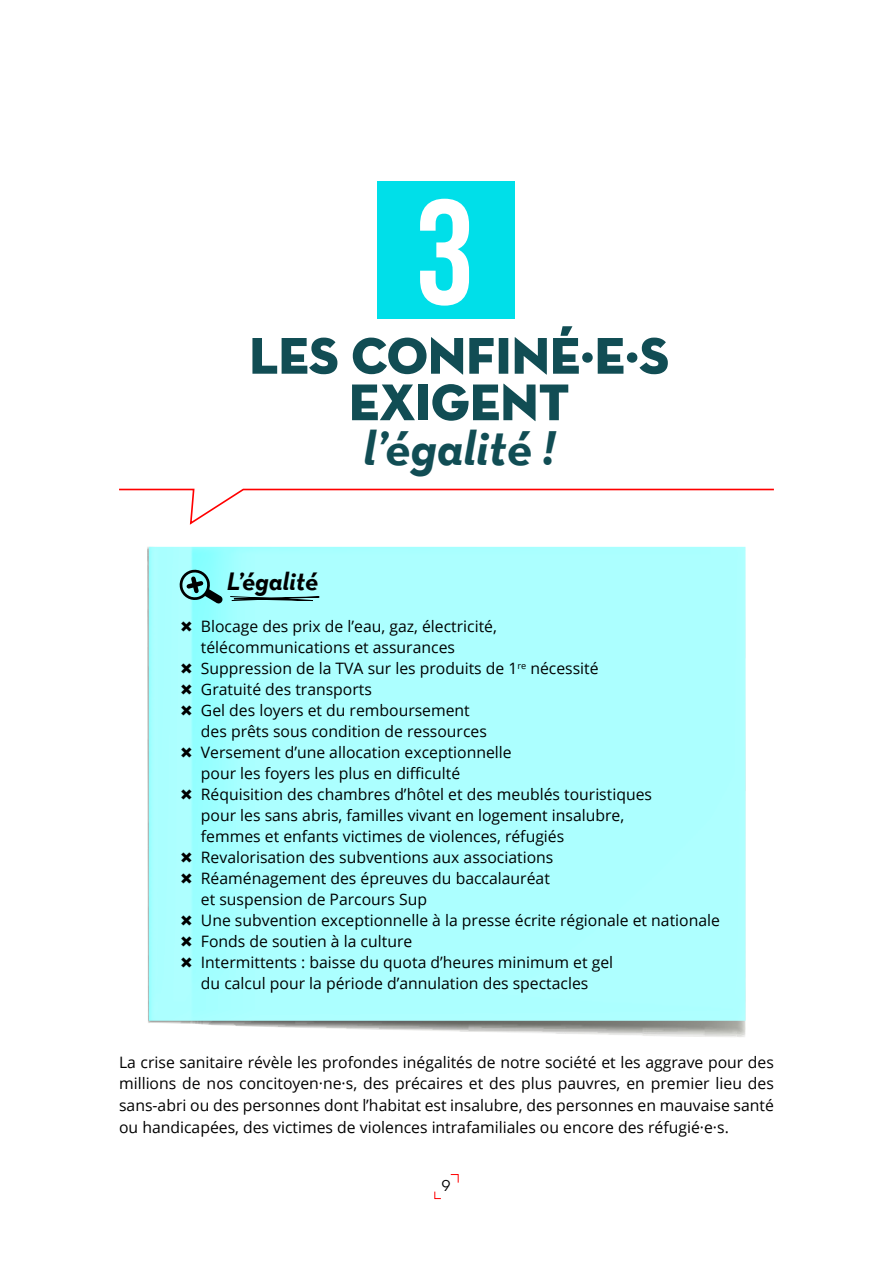
<style>
.page{position:relative;width:893px;height:1263px;background:#fff}
.page>*{position:absolute;margin:0;border:0;box-sizing:border-box;transform-origin:0 0}
.t1{font:700 149.25px "Bebas Neue";color:#fff}
.t2{font:52.5px/46.5px "Neutra Disp Titling";color:#114d54;text-align:center}
.t3{font:49.2px "Neutra Text Bold Italic Alt";color:#114d54}
.t4{font:25.5px "Neutra Text Bold Italic Alt";color:#000}
.t5{font:16.2px "Neutra Text Book Alt";color:#000}
.t6{font:15.75px/21px "Open Sans";color:#000;text-align:justify}
</style>
<div class="page">
<svg style="left:434px;top:1191px;width:7px;height:8px"></svg>
<svg style="left:450px;top:1174px;width:9px;height:9px"></svg>
<img style="left:147px;top:547px;width:598px;height:490px">
<div style="left:149px;top:547px;width:596px;height:474px;background:#acffff"></div>
<svg style="left:119px;top:488px;width:655px;height:37px"></svg>
<svg style="left:229px;top:596px;width:91px;height:5px"></svg>
<svg style="left:180px;top:570px;width:43px;height:34px"></svg>
<div style="left:377px;top:181px;width:138px;height:138px;background:#00dfe9"></div>
<svg style="left:182px;top:621px;width:10px;height:10px"></svg>
<svg style="left:182px;top:663px;width:10px;height:10px"></svg>
<svg style="left:182px;top:684px;width:10px;height:10px"></svg>
<svg style="left:182px;top:705px;width:10px;height:10px"></svg>
<svg style="left:182px;top:747px;width:10px;height:10px"></svg>
<svg style="left:182px;top:789px;width:10px;height:10px"></svg>
<svg style="left:182px;top:852px;width:10px;height:10px"></svg>
<svg style="left:182px;top:873px;width:10px;height:10px"></svg>
<svg style="left:182px;top:915px;width:10px;height:10px"></svg>
<svg style="left:182px;top:936px;width:10px;height:10px"></svg>
<svg style="left:182px;top:957px;width:10px;height:10px"></svg>
<h1 class="t1" style="left:415px;top:171px;width:61px">3</h1>
<h2 class="t2" style="left:249px;top:333px;width:421px">LES CONFINÉ³E³S<br>EXIGENT</h2>
<h3 class="t3" style="left:363px;top:417px;width:194px">l’égalité !</h3>
<h3 class="t4" style="left:227px;top:566px;width:93px">L’égalité</h3>
<p class="t6" style="left:201px;top:615px;width:521px;text-align:left">Blocage des prix de l’eau, gaz, électricité,<br>télécommunications et assurances<br>Suppression de la TVA sur les produits de 1<sup>re</sup> nécessité<br>Gratuité des transports<br>Gel des loyers et du remboursement<br>des prêts sous condition de ressources<br>Versement d’une allocation exceptionnelle<br>pour les foyers les plus en difficulté<br>Réquisition des chambres d’hôtel et des meublés touristiques<br>pour les sans abris, familles vivant en logement insalubre,<br>femmes et enfants victimes de violences, réfugiés<br>Revalorisation des subventions aux associations<br>Réaménagement des épreuves du baccalauréat<br>et suspension de Parcours Sup<br>Une subvention exceptionnelle à la presse écrite régionale et nationale Fonds de soutien à la culture<br>Intermittents : baisse du quota d’heures minimum et gel<br>du calcul pour la période d’annulation des spectacles</p>
<p class="t6" style="left:119px;top:1051px;width:656px;line-height:21.8px">La crise sanitaire révèle les profondes inégalités de notre société et les aggrave pour des millions de nos concitoyen·ne·s, des précaires et des plus pauvres, en premier lieu des sans-abri ou des personnes dont l’habitat est insalubre, des personnes en mauvaise santé ou handicapées, des victimes de violences intrafamiliales ou encore des réfugié·e·s.</p>
<p class="t5" style="left:441px;top:1176px;width:11px">9</p>
</div>
